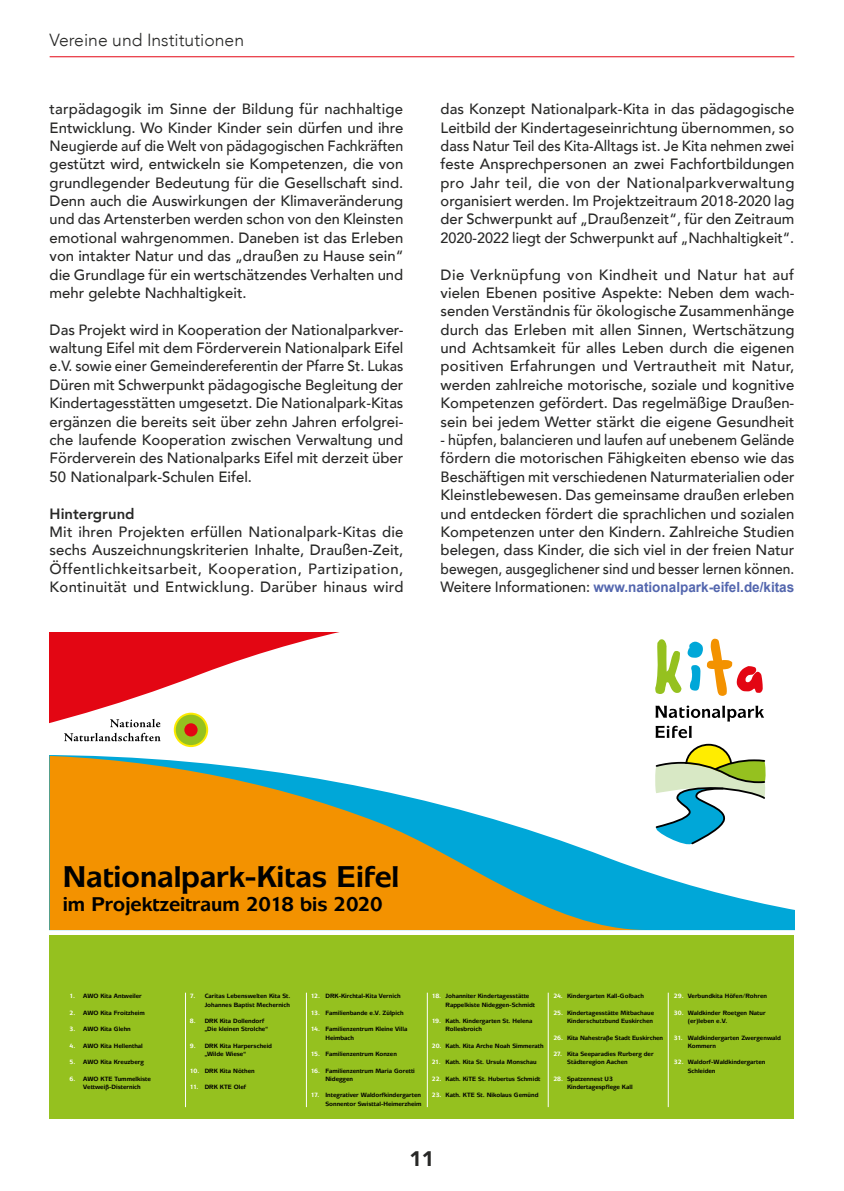
<style>
.page{position:relative;width:844px;height:1191px;background:#fff}
.page>*{position:absolute;margin:0;border:0;box-sizing:border-box;transform-origin:0 0}
.t1{font:700 31.32px "ITC Mixage";color:#000}
.t2{font:900 21px "Avenir";color:#282827}
.t3{font:700 20.65px "ITC Mixage";color:#000}
.t4{font:300 17.5px "Avenir";color:#282827}
.t5{font:500 14.88px/18.4px "Avenir";color:#282827;text-align:justify}
.t6{font:500 14.88px/18.4px "Avenir";color:#282827;text-align:justify;scale:.95 1}
.t7{font:800 14.88px "Avenir";color:#282827}
.t8{font:700 14px "Arial";color:#5366ae}
.t9{font:700 6.48px/8.2px "ITC Mixage";color:#000}
.t10{font:700 6.48px "ITC Mixage";letter-spacing:-.055em;color:#fff}
.s1{font-family:"Avenir";font-weight:500;font-size:14.88px;color:#282827}
</style>
<div class="page">
<hr style="left:50px;top:56px;width:744px;height:1px;background:#e30613">
<div style="left:50px;top:918px;width:744px;height:200px;background:#95c11f"></div>
<div style="left:50px;top:632px;width:744px;height:302px;background:#fff"></div>
<svg style="left:646px;top:871px;width:148px;height:59px;fill:#00a7d8"></svg>
<svg style="left:50px;top:777px;width:596px;height:153px;background:#c3a54f"></svg>
<svg style="left:50px;top:632px;width:290px;height:145px"></svg>
<svg style="left:64px;top:719px;width:96px;height:22px"></svg>
<svg style="left:174px;top:712px;width:34px;height:35px"></svg>
<div style="left:176px;top:714px;width:30px;height:31px;background:#95c11f;border-radius:50%"></div>
<div style="left:184px;top:723px;width:13px;height:13px;background:#e30613;border-radius:50%"></div>
<hr style="left:185px;top:992px;width:1px;height:115px;background:#fff">
<hr style="left:306px;top:992px;width:1px;height:115px;background:#fff">
<hr style="left:427px;top:992px;width:1px;height:115px;background:#fff">
<hr style="left:547px;top:992px;width:1px;height:115px;background:#fff">
<hr style="left:667px;top:992px;width:1px;height:115px;background:#fff">
<svg style="left:632px;top:638px;width:134px;height:224px"></svg>
<p class="t4" style="left:50px;top:30px;width:196px">Vereine und Institutionen</p>
<p class="t5" style="left:50px;top:99px;width:355px">tarpädagogik im Sinne der Bildung für nachhaltige Entwicklung. Wo Kinder Kinder sein dürfen und ihre Neugierde auf die Welt von pädagogischen Fachkräften gestützt wird, entwickeln sie Kompetenzen, die von grundlegender Bedeutung für die Gesellschaft sind.<br>Denn auch die Auswirkungen der Klimaveränderung und das Artensterben werden schon von den Kleinsten emotional wahrgenommen. Daneben ist das Erleben von intakter Natur und das „draußen zu Hause sein“ die Grundlage für ein wertschätzendes Verhalten und mehr gelebte Nachhaltigkeit.</p>
<p class="t5" style="left:50px;top:319px;width:355px">Das Projekt wird in Kooperation der Nationalparkver&shy;waltung Eifel mit dem Förderverein Nationalpark Eifel e.V. sowie einer Gemeindereferentin der Pfarre St. Lukas Düren mit Schwerpunkt pädagogische Begleitung der Kindertagesstätten umgesetzt. Die Nationalpark-Kitas ergänzen die bereits seit über zehn Jahren erfolgrei&shy;che laufende Kooperation zwischen Verwaltung und Förderverein des Nationalparks Eifel mit derzeit über 50 Nationalpark-Schulen Eifel.</p>
<p class="t7" style="left:50px;top:502px;width:86px">Hintergrund</p>
<p class="t5" style="left:50px;top:522px;width:355px">Mit ihren Projekten erfüllen Nationalpark-Kitas die sechs Auszeichnungskriterien Inhalte, Draußen-Zeit, Öffentlichkeitsarbeit, Kooperation, Partizipation, Kontinuität und Entwicklung. Darüber hinaus wird</p>
<p class="t5" style="left:440px;top:99px;width:355px">das Konzept Nationalpark-Kita in das pädagogische Leitbild der Kindertageseinrichtung übernommen, so dass Natur Teil des Kita-Alltags ist. Je Kita nehmen zwei feste Ansprechpersonen an zwei Fachfortbildungen pro Jahr teil, die von der Nationalparkverwaltung organisiert werden. Im Projektzeitraum 2018-2020 lag der Schwerpunkt auf „Draußenzeit“, für den Zeitraum 2020-2022 liegt der Schwerpunkt auf „Nachhaltigkeit“.</p>
<p class="t5" style="left:440px;top:264px;width:355px">Die Verknüpfung von Kindheit und Natur hat auf vielen Ebenen positive Aspekte: Neben dem wach&shy;senden Verständnis für ökologische Zusammenhänge durch das Erleben mit allen Sinnen, Wertschätzung und Achtsamkeit für alles Leben durch die eigenen positiven Erfahrungen und Vertrautheit mit Natur, werden zahlreiche motorische, soziale und kognitive Kompetenzen gefördert. Das regelmäßige Draußen&shy;sein bei jedem Wetter stärkt die eigene Gesundheit</p>
<p class="t6" style="left:440px;top:430px;width:374px">- hüpfen, balancieren und laufen auf unebenem Gelände fördern die motorischen Fähigkeiten ebenso wie das Beschäftigen mit verschiedenen Naturmaterialien oder Kleinstlebewesen. Das gemeinsame draußen erleben und entdecken fördert die sprachlichen und sozialen Kompetenzen unter den Kindern. Zahlreiche Studien belegen, dass Kinder, die sich viel in der freien Natur bewegen, ausgeglichener sind und besser lernen können.</p>
<p class="t8" style="left:440px;top:578px;width:355px"><span class="s1">Weitere Informationen:</span> www.nationalpark-eifel.de/kitas</p>
<h1 class="t1" style="left:63px;top:858px;width:338px">Nationalpark-Kitas Eifel</h1>
<h3 class="t3" style="left:63px;top:892px;width:321px">im Projektzeitraum 2018 bis 2020</h3>
<p class="t10" style="left:69px;top:992px;width:7px">1.</p>
<p class="t10" style="left:69px;top:1009px;width:7px">2.</p>
<p class="t10" style="left:69px;top:1025px;width:7px">3.</p>
<p class="t10" style="left:69px;top:1042px;width:7px">4.</p>
<p class="t10" style="left:69px;top:1058px;width:7px">5.</p>
<p class="t10" style="left:69px;top:1075px;width:7px">6.</p>
<p class="t9" style="left:83px;top:992px;width:60px">AWO Kita Antweiler</p>
<p class="t9" style="left:83px;top:1008px;width:63px">AWO Kita Froitzheim</p>
<p class="t9" style="left:83px;top:1025px;width:49px">AWO Kita Glehn</p>
<p class="t9" style="left:83px;top:1041px;width:61px">AWO Kita Hellenthal</p>
<p class="t9" style="left:83px;top:1058px;width:62px">AWO Kita Kreuzberg</p>
<p class="t9" style="left:83px;top:1074px;width:69px">AWO KTE Tummelkiste<br>Vettweiß-Disternich</p>
<p class="t9" style="left:205px;top:992px;width:87px">Caritas Lebenswelten Kita St.<br>Johannes Baptist Mechernich</p>
<p class="t9" style="left:205px;top:1017px;width:65px">DRK Kita Dollendorf „Die kleinen Strolche“</p>
<p class="t9" style="left:205px;top:1041px;width:69px">DRK Kita Harperscheid „Wilde Wiese“</p>
<p class="t9" style="left:205px;top:1066px;width:52px">DRK Kita Nöthen</p>
<p class="t9" style="left:205px;top:1083px;width:43px">DRK KTE Olef</p>
<p class="t10" style="left:190px;top:992px;width:7px">7.</p>
<p class="t10" style="left:190px;top:1017px;width:7px">8.</p>
<p class="t10" style="left:190px;top:1042px;width:7px">9.</p>
<p class="t10" style="left:190px;top:1066px;width:11px">10.</p>
<p class="t10" style="left:190px;top:1083px;width:10px">11.</p>
<p class="t10" style="left:311px;top:992px;width:11px">12.</p>
<p class="t10" style="left:311px;top:1009px;width:11px">13.</p>
<p class="t10" style="left:311px;top:1025px;width:11px">14.</p>
<p class="t10" style="left:311px;top:1050px;width:11px">15.</p>
<p class="t10" style="left:311px;top:1066px;width:11px">16.</p>
<p class="t10" style="left:311px;top:1091px;width:10px">17.</p>
<p class="t9" style="left:325px;top:992px;width:77px">DRK-Kirchtal-Kita Vernich</p>
<p class="t9" style="left:325px;top:1008px;width:80px">Familienbande e.V. Zülpich</p>
<p class="t9" style="left:325px;top:1025px;width:83px">Familienzentrum Kleine Villa<br>Heimbach</p>
<p class="t9" style="left:325px;top:1050px;width:73px">Familienzentrum Konzen</p>
<p class="t9" style="left:325px;top:1066px;width:91px">Familienzentrum Maria Goretti<br>Nideggen</p>
<p class="t9" style="left:325px;top:1091px;width:98px">Integrativer Waldorfkindergarten<br>Sonnentor Swisttal-Heimerzheim</p>
<p class="t10" style="left:431px;top:992px;width:11px">18.</p>
<p class="t10" style="left:431px;top:1017px;width:11px">19.</p>
<p class="t10" style="left:431px;top:1042px;width:11px">20.</p>
<p class="t10" style="left:431px;top:1058px;width:10px">21.</p>
<p class="t10" style="left:431px;top:1075px;width:11px">22.</p>
<p class="t10" style="left:431px;top:1091px;width:11px">23.</p>
<p class="t9" style="left:445px;top:992px;width:91px">Johanniter Kindertagesstätte<br>Rappelkiste Nideggen-Schmidt</p>
<p class="t9" style="left:445px;top:1016px;width:88px">Kath. Kindergarten St. Helena<br>Rollesbroich</p>
<p class="t9" style="left:445px;top:1041px;width:100px">Kath. Kita Arche Noah Simmerath</p>
<p class="t9" style="left:445px;top:1058px;width:93px">Kath. Kita St. Ursula Monschau</p>
<p class="t9" style="left:445px;top:1074px;width:96px">Kath. KiTE St. Hubertus Schmidt</p>
<p class="t9" style="left:445px;top:1091px;width:94px">Kath. KTE St. Nikolaus Gemünd</p>
<p class="t10" style="left:553px;top:992px;width:11px">24.</p>
<p class="t10" style="left:553px;top:1009px;width:11px">25.</p>
<p class="t10" style="left:553px;top:1033px;width:11px">26.</p>
<p class="t10" style="left:553px;top:1050px;width:10px">27.</p>
<p class="t10" style="left:553px;top:1075px;width:11px">28.</p>
<p class="t9" style="left:567px;top:992px;width:78px">Kindergarten Kall-Golbach</p>
<p class="t9" style="left:567px;top:1008px;width:88px">Kindertagesstätte Mitbachaue<br>Kinderschutzbund Euskirchen</p>
<p class="t9" style="left:567px;top:1033px;width:97px">Kita Nahestraße Stadt Euskirchen</p>
<p class="t9" style="left:567px;top:1050px;width:88px">Kita Seeparadies Rurberg der<br>Städteregion Aachen</p>
<p class="t9" style="left:567px;top:1074px;width:67px">Spatzennest U3<br>Kindertagespflege Kall</p>
<p class="t10" style="left:673px;top:992px;width:11px">29.</p>
<p class="t10" style="left:673px;top:1009px;width:11px">30.</p>
<p class="t10" style="left:673px;top:1033px;width:10px">31.</p>
<p class="t10" style="left:673px;top:1058px;width:11px">32.</p>
<p class="t9" style="left:687px;top:992px;width:81px">Verbundkita Höfen/Rohren</p>
<p class="t9" style="left:687px;top:1008px;width:79px">Waldkinder Roetgen Natur (er)leben e.V.</p>
<p class="t9" style="left:687px;top:1033px;width:95px">Waldkindergarten Zwergenwald<br>Kommern</p>
<p class="t9" style="left:687px;top:1058px;width:79px">Waldorf-Waldkindergarten<br>Schleiden</p>
<h2 class="t2" style="left:409px;top:1140px;width:26px">11</h2>
</div>
